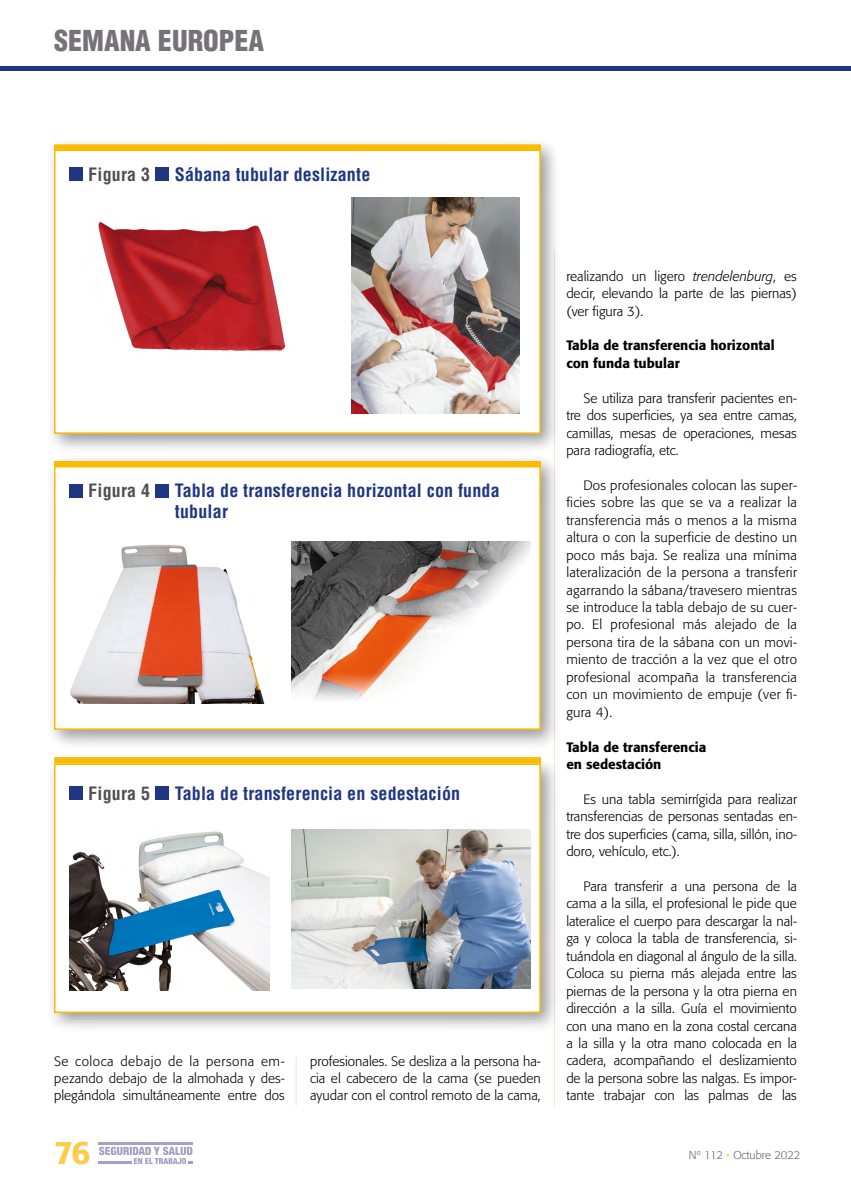
<style>
.page{position:relative;width:851px;height:1191px;background:#fff}
.page>*{position:absolute;margin:0;border:0;box-sizing:border-box;transform-origin:0 0}
.t1{font:500 32.4px "Formata";color:#fccb4b}
.t2{font:900 condensed 28.05px "Helvetica LT Std";color:#757378}
.t3{font:700 condensed 18px/20.2px "Helvetica LT Std";letter-spacing:.01em;color:#1f3683}
.t4{font:700 condensed 18px "Helvetica LT Std";letter-spacing:.01em;color:#504f53}
.t5{font:300 13.5px/17.4px "Formata";color:#000;text-align:justify}
.t6{font:500 13.5px/17.4px "Formata";color:#000}
.t7{font:300 11.25px "Formata";color:#68676c}
.s1{font-style:italic}
.s2{color:#fccf58}
</style>
<div class="page">
<hr style="left:0;top:67px;width:850px;height:4px;background:#1f3683">
<hr style="left:98px;top:1142px;width:95px;height:2px;background:#a4a0c7">
<hr style="left:98px;top:1161px;width:34px;height:3px;background:#a4a0c7">
<svg style="left:99px;top:1146px;width:94px;height:18px"></svg>
<hr style="left:554px;top:249px;width:1px;height:857px;background:#f0e6ca">
<hr style="left:296px;top:1057px;width:1px;height:49px;background:#f0e6ca">
<div style="left:46px;top:137px;width:515px;height:317px;background:#000;opacity:.4"></div>
<div style="left:54px;top:145px;width:486px;height:289px;background:#fff;border:2px solid #fabb00"></div>
<div style="left:46px;top:453px;width:515px;height:297px;background:#000;opacity:.4"></div>
<div style="left:54px;top:461px;width:486px;height:269px;background:#fff;border:2px solid #fabb00"></div>
<div style="left:46px;top:755px;width:515px;height:278px;background:#000;opacity:.4"></div>
<div style="left:54px;top:763px;width:486px;height:250px;background:#fff;border:2px solid #fabb00"></div>
<div style="left:69px;top:167px;width:14px;height:14px;background:#1f3683"></div>
<div style="left:156px;top:167px;width:13px;height:14px;background:#1f3683"></div>
<div style="left:69px;top:484px;width:14px;height:13px;background:#1f3683"></div>
<div style="left:156px;top:484px;width:13px;height:13px;background:#1f3683"></div>
<div style="left:69px;top:786px;width:14px;height:14px;background:#1f3683"></div>
<div style="left:156px;top:786px;width:13px;height:14px;background:#1f3683"></div>
<div style="left:54px;top:145px;width:487px;height:6px;background:#fabb00"></div>
<div style="left:54px;top:461px;width:487px;height:6px;background:#fabb00"></div>
<svg style="left:54px;top:757px;width:487px;height:6px;background:#f9bc04"></svg>
<img style="left:98px;top:222px;width:188px;height:129px">
<img style="left:351px;top:197px;width:168px;height:216px">
<img style="left:71px;top:544px;width:193px;height:159px">
<img style="left:69px;top:831px;width:200px;height:159px">
<img style="left:291px;top:542px;width:239px;height:158px">
<img style="left:291px;top:829px;width:239px;height:159px">
<h2 class="t2" style="left:54px;top:23px;width:212px">SEMANA EUROPEA</h2>
<h3 class="t4" style="left:88px;top:163px;width:63px">Figura 3</h3>
<h3 class="t3" style="left:175px;top:164px;width:197px">Sábana tubular deslizante</h3>
<h3 class="t4" style="left:88px;top:479px;width:63px">Figura 4</h3>
<h3 class="t3" style="left:175px;top:480px;width:326px">Tabla de transferencia horizontal con funda tubular</h3>
<h3 class="t4" style="left:88px;top:782px;width:63px">Figura 5</h3>
<h3 class="t3" style="left:175px;top:783px;width:287px">Tabla de transferencia en sedestación</h3>
<p class="t5" style="left:54px;top:1052px;width:232px">Se coloca debajo de la persona em&shy;pezando debajo de la almohada y des&shy;plegándola simultáneamente entre dos</p>
<p class="t5" style="left:310px;top:1052px;width:232px">profesionales. Se desliza a la persona ha&shy;cia el cabecero de la cama (se pueden ayudar con el control remoto de la cama,</p>
<p class="t5" style="left:566px;top:267px;width:232px">realizando un ligero <span class="s1">trendelenburg</span>, es decir, elevando la parte de las piernas) (ver figura 3).</p>
<p class="t6" style="left:566px;top:337px;width:210px">Tabla de transferencia horizontal con funda tubular</p>
<p class="t5" style="left:566px;top:389px;width:232px;text-indent:17px">Se utiliza para transferir pacientes en&shy;tre dos superficies, ya sea entre camas, camillas, mesas de operaciones, mesas para radiografía, etc.</p>
<p class="t5" style="left:566px;top:476px;width:232px;text-indent:17px">Dos profesionales colocan las super&shy;ficies sobre las que se va a realizar la transferencia más o menos a la misma altura o con la superficie de destino un poco más baja. Se realiza una mínima lateralización de la persona a transferir agarrando la sábana/travesero mientras se introduce la tabla debajo de su cuer&shy;po. El profesional más alejado de la persona tira de la sábana con un movi&shy;miento de tracción a la vez que el otro profesional acompaña la transferencia con un movimiento de empuje (ver fi&shy;gura 4).</p>
<p class="t6" style="left:566px;top:738px;width:142px">Tabla de transferencia en sedestación</p>
<p class="t5" style="left:566px;top:790px;width:232px;text-indent:17px">Es una tabla semirrígida para realizar transferencias de personas sentadas en&shy;tre dos superficies (cama, silla, sillón, ino&shy;doro, vehículo, etc.).</p>
<p class="t5" style="left:566px;top:877px;width:232px;text-indent:17px">Para transferir a una persona de la cama a la silla, el profesional le pide que lateralice el cuerpo para descargar la nal&shy;ga y coloca la tabla de transferencia, si&shy;tuándola en diagonal al ángulo de la silla.<br>Coloca su pierna más alejada entre las piernas de la persona y la otra pierna en dirección a la silla. Guía el movimiento con una mano en la zona costal cercana a la silla y la otra mano colocada en la cadera, acompañando el deslizamiento de la persona sobre las nalgas. Es impor&shy;tante trabajar con las palmas de las</p>
<h1 class="t1" style="left:54px;top:1132px;width:38px">76</h1>
<p class="t7" style="left:688px;top:1148px;width:113px">Nº 112 <span class="s2">•</span> Octubre 2022</p>
</div>
